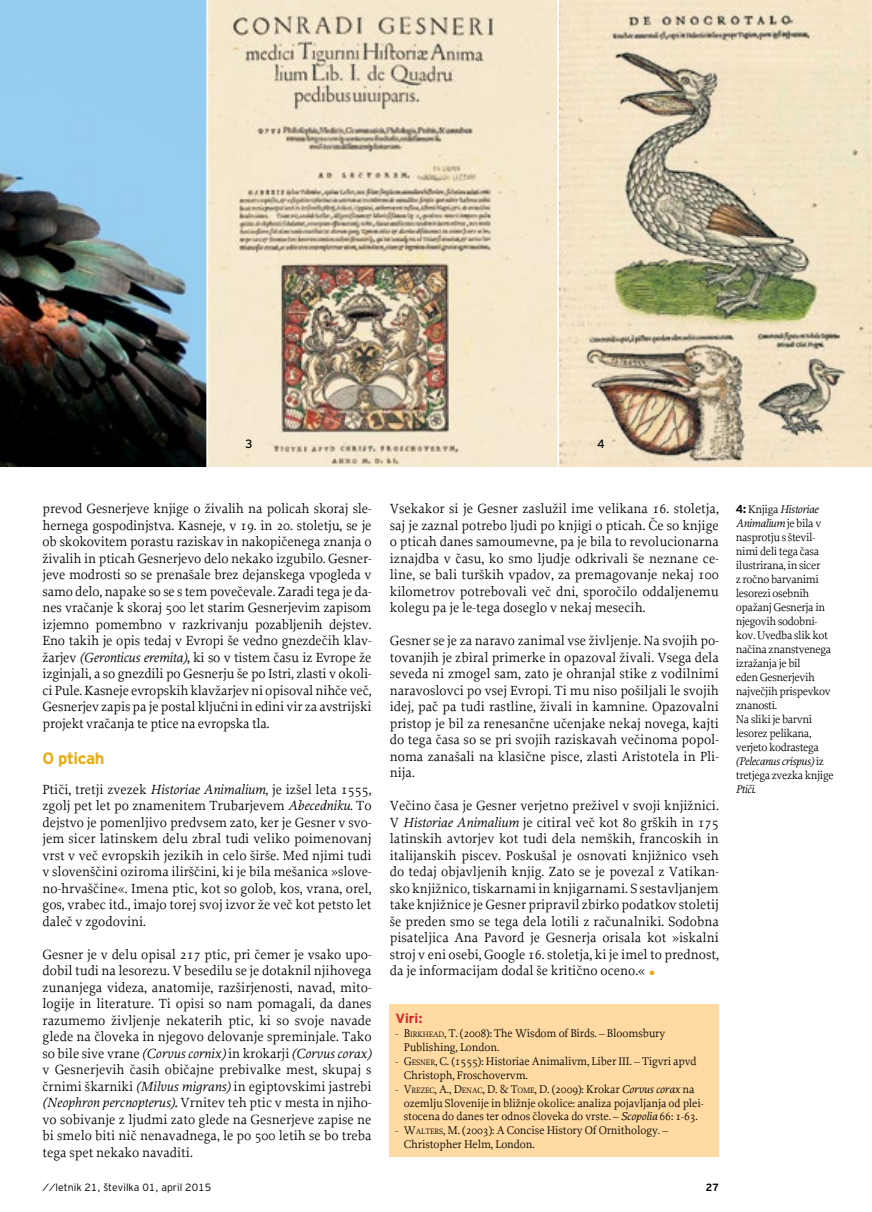
<style>
.page{position:relative;width:872px;height:1212px;background:#fff}
.page>*{position:absolute;margin:0;border:0;box-sizing:border-box;transform-origin:0 0}
.t1{font:700 16.5px "Interstate Bold Mono CE";letter-spacing:-.03em;color:#e9ab13}
.t2{font:13.95px/16.5px "Proforma";color:#000;text-align:justify}
.t3{font:italic 13.95px "Proforma Book Italic CE";color:#000}
.t4{font:700 13.5px "Interstate Bold Mono CE";color:#da2128}
.t5{font:500 12px "Interstate Regular Mono CE";color:#000}
.t6{font:11.7px/13.8px "Proforma";letter-spacing:-.01em;color:#000}
.t7{font:11.7px/14.1px "Proforma";letter-spacing:-.03em;color:#000}
.t8{font:italic 11.7px/14.1px "Proforma Book Italic CE";letter-spacing:-.03em;color:#000}
.t9{font:300 10.5px "Interstate Light Mono CE";color:#000}
.t10{font:700 10.5px "Interstate Bold Mono CE";color:#000}
.s1{font-family:"Proforma Book Italic CE";font-style:italic}
.s2{font-family:"Proforma";font-style:normal}
.s3{font-size:24px;color:#e9ab13}
.s4{font-style:inherit}
.s5{font-size:8.25px}
.s6{font-family:"Interstate Bold Mono CE";font-weight:700;font-style:normal}
</style>
<div class="page">
<img style="left:0;top:0;width:207px;height:467px">
<svg style="left:559px;top:0;width:313px;height:467px;background:#d4c8ac"></svg>
<div style="left:390px;top:1004px;width:329px;height:153px;background:#ffdaa2"></div>
<svg style="left:208px;top:0;width:350px;height:467px;background:#dccfb7"></svg>
<p class="t5" style="left:245px;top:437px;width:9px">3</p>
<p class="t5" style="left:597px;top:437px;width:9px">4</p>
<p class="t2" style="left:43px;top:500px;width:330px">prevod Gesnerjeve knjige o živalih na policah skoraj sle&shy;hernega gospodinjstva. Kasneje, v 19. in 20. stoletju, se je ob skokovitem porastu raziskav in nakopičenega znanja o živalih in pticah Gesnerjevo delo nekako izgubilo. Gesner&shy;jeve modrosti so se prenašale brez dejanskega vpogleda v samo delo, napake so se s tem povečevale. Zaradi tega je da&shy;nes vračanje k skoraj 500 let starim Gesnerjevim zapisom izjemno pomembno v razkrivanju pozabljenih dejstev.<br>Eno takih je opis tedaj v Evropi še vedno gnezdečih klav&shy;žarjev <span class="s1">(Geronticus eremita),</span> ki so v tistem času iz Evrope že izginjali, a so gnezdili po Gesnerju še po Istri, zlasti v okoli&shy;ci Pule. Kasneje evropskih klavžarjev ni opisoval nihče več, Gesnerjev zapis pa je postal ključni in edini vir za avstrijski projekt vračanja te ptice na evropska tla.</p>
<p class="t1" style="left:43px;top:749px;width:63px">O pticah</p>
<p class="t2" style="left:43px;top:781px;width:330px">Ptiči, tretji zvezek <span class="s1">Historiae Animalium</span>, je izšel leta 1555, zgolj pet let po znamenitem Trubarjevem <span class="s1">Abecedniku</span>. To dejstvo je pomenljivo predvsem zato, ker je Gesner v svo&shy;jem sicer latinskem delu zbral tudi veliko poimenovanj vrst v več evropskih jezikih in celo širše. Med njimi tudi v slovenščini oziroma ilirščini, ki je bila mešanica »slove&shy;no-hrvaščine«. Imena ptic, kot so golob, kos, vrana, orel, gos, vrabec itd., imajo torej svoj izvor že več kot petsto let daleč v zgodovini.</p>
<p class="t2" style="left:43px;top:946px;width:330px">Gesner je v delu opisal 217 ptic, pri čemer je vsako upo&shy;dobil tudi na lesorezu. V besedilu se je dotaknil njihovega zunanjega videza, anatomije, razširjenosti, navad, mito&shy;logije in literature. Ti opisi so nam pomagali, da danes razumemo življenje nekaterih ptic, ki so svoje navade glede na človeka in njegovo delovanje spreminjale. Tako</p>
<p class="t3" style="left:43px;top:1044px;width:330px"><span class="s2">so bile sive vrane</span> (Corvus cornix) <span class="s2">in krokarji</span> (Corvus corax)</p>
<p class="t2" style="left:43px;top:1061px;width:330px">v Gesnerjevih časih običajne prebivalke mest, skupaj s črnimi škarniki <span class="s1">(Milvus migrans)</span> in egiptovskimi jastrebi <span class="s1">(Neophron percnopterus).</span> Vrnitev teh ptic v mesta in njiho&shy;vo sobivanje z ljudmi zato glede na Gesnerjeve zapise ne bi smelo biti nič nenavadnega, le po 500 letih se bo treba tega spet nekako navaditi.</p>
<p class="t2" style="left:390px;top:500px;width:330px">Vsekakor si je Gesner zaslužil ime velikana 16. stoletja, saj je zaznal potrebo ljudi po knjigi o pticah. Če so knjige o pticah danes samoumevne, pa je bila to revolucionarna iznajdba v času, ko smo ljudje odkrivali še neznane ce&shy;line, se bali turških vpadov, za premagovanje nekaj 100 kilometrov potrebovali več dni, sporočilo oddaljenemu kolegu pa je le-tega doseglo v nekaj mesecih.</p>
<p class="t2" style="left:390px;top:632px;width:330px">Gesner se je za naravo zanimal vse življenje. Na svojih po&shy;tovanjih je zbiral primerke in opazoval živali. Vsega dela seveda ni zmogel sam, zato je ohranjal stike z vodilnimi naravoslovci po vsej Evropi. Ti mu niso pošiljali le svojih idej, pač pa tudi rastline, živali in kamnine. Opazovalni pristop je bil za renesančne učenjake nekaj novega, kajti do tega časa so se pri svojih raziskavah večinoma popol&shy;noma zanašali na klasične pisce, zlasti Aristotela in Pli&shy;nija.</p>
<p class="t2" style="left:390px;top:797px;width:330px">Večino časa je Gesner verjetno preživel v svoji knjižnici.<br>V <span class="s1">Historiae Animalium</span> je citiral več kot 80 grških in 175 latinskih avtorjev kot tudi dela nemških, francoskih in italijanskih piscev. Poskušal je osnovati knjižnico vseh do tedaj objavljenih knjig. Zato se je povezal z Vatikan&shy;sko knjižnico, tiskarnami in knjigarnami. S sestavljanjem take knjižnice je Gesner pripravil zbirko podatkov stoletij še preden smo se tega dela lotili z računalniki. Sodobna pisateljica Ana Pavord je Gesnerja orisala kot »iskalni stroj v eni osebi, Google 16. stoletja, ki je imel to prednost, da je informacijam dodal še kritično oceno.« <span class="s3">•</span></p>
<p class="t4" style="left:395px;top:1011px;width:29px">Viri:</p>
<p class="t6" style="left:404px;top:1026px;width:263px;text-indent:-9px">- <span class="s4">B</span><span class="s5">IRKHEAD</span><span class="s4">, T.</span> (2008): The Wisdom of Birds. – Bloomsbury<br>Publishing, London.</p>
<p class="t6" style="left:404px;top:1054px;width:294px;text-indent:-9px">- <span class="s4">G</span><span class="s5">ESNER</span><span class="s4">, C.</span> (1555): Historiae Animalivm, Liber III. – Tigvri apvd<br>Christoph, Froschovervm.</p>
<p class="t6" style="left:404px;top:1082px;width:301px;text-indent:-9px">- <span class="s4">V</span><span class="s5">REZEC</span><span class="s4">, A., D</span><span class="s5">ENAC</span><span class="s4">, D. &amp; T</span><span class="s5">OME</span><span class="s4">, D.</span> (2009): Krokar <span class="s1">Corvus corax</span> na ozemlju Slovenije in bližnje okolice: analiza pojavljanja od plei&shy;stocena do danes ter odnos človeka do vrste. – <span class="s1">Scopolia</span> 66: 1-63.</p>
<p class="t6" style="left:404px;top:1123px;width:266px;text-indent:-9px">- <span class="s4">W</span><span class="s5">ALTERS</span><span class="s4">, M.</span> (2003): A Concise History Of Ornithology. –<br>Christopher Helm, London.</p>
<p class="t9" style="left:43px;top:1181px;width:170px">//letnik 21, številka 01, april 2015</p>
<p class="t10" style="left:706px;top:1181px;width:15px">27</p>
<p class="t8" style="left:736px;top:501px;width:87px"><span class="s6">4:</span> <span class="s2">Knjiga</span> Historiae<br>Animalium <span class="s2">je bila v</span></p>
<p class="t7" style="left:736px;top:530px;width:97px">nasprotju s števil&shy;nimi deli tega časa ilustrirana, in sicer<br>z ročno barvanimi lesorezi osebnih opažanj Gesnerja in njegovih sodobni&shy;kov. Uvedba slik kot načina znanstvenega izražanja je bil<br>eden Gesnerjevih največjih prispevkov znanosti.<br>Na sliki je barvni lesorez pelikana, verjeto kodrastega</p>
<p class="t8" style="left:736px;top:754px;width:90px">(Pelecanus crispus) <span class="s2">iz</span></p>
<p class="t7" style="left:736px;top:768px;width:99px">tretjega zvezka knjige</p>
<p class="t8" style="left:736px;top:782px;width:22px">Ptiči<span class="s2">.</span></p>
</div>
